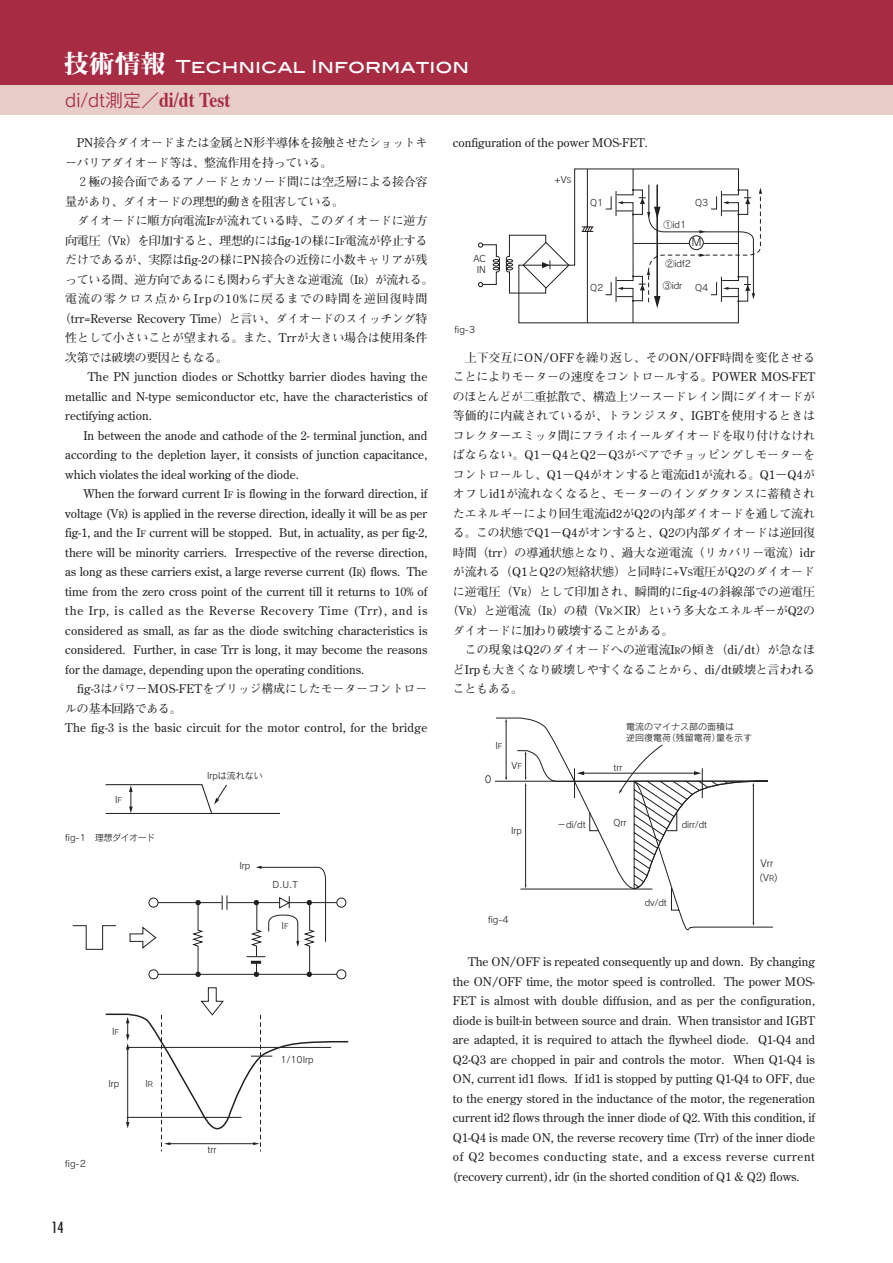
<style>
.page{position:relative;width:893px;height:1263px;background:#fff}
.page>*{position:absolute;margin:0;border:0;box-sizing:border-box;transform-origin:0 0}
.t1{font:700 21px "Times";color:#a62b43;scale:.85 1}
.t2{font:18px "Blair Md ITCTT Medium";color:#fff}
.t3{font:500 condensed 15px "Futura";color:#231f20}
.t4{font:700 12px/19.5px "Futo Min A101";color:#231f20;text-align:justify}
.t5{font:700 12px/19.5px "Futo Min A101";letter-spacing:-.03em;color:#231f20}
.t6{font:700 12px "Futo Min A101";letter-spacing:-.02em;color:#231f20}
.t7{font:700 12px/19.5px "Futo Min A101";letter-spacing:-.035em;color:#231f20}
.t8{font:700 12px "Futo Min A101";letter-spacing:-.025em;color:#231f20}
.t9{font:700 12px "Futo Min A101";letter-spacing:.02em;color:#231f20}
.t10{font:700 12px "Futo Min A101";letter-spacing:.065em;color:#231f20}
.t11{font:700 12px "Futo Min A101";letter-spacing:.07em;color:#231f20}
.t12{font:11.25px "Rodin CID M";color:#231f20}
.t13{font:9.75px "Rodin CID M";color:#231f20}
.t14{font:9px/10.8px "Rodin CID M";color:#231f20;text-align:center}
.t15{font:9px "Rodin CID M";letter-spacing:-.05em;color:#231f20}
.s1{font-family:"Midashi Min MA31";font-size:25.5px}
.s2{font-family:"Rodin CID M";font-weight:400;font-size:18px}
.s3{font-size:9px}
.s4{font-size:7.5px}
</style>
<div class="page">
<svg style="left:73px;top:866px;width:273px;height:113px"></svg>
<svg style="left:478px;top:169px;width:284px;height:154px"></svg>
<svg style="left:495px;top:718px;width:64px;height:63px"></svg>
<hr style="left:506px;top:721px;width:1px;height:58px;background:#231f20">
<hr style="left:495px;top:781px;width:258px;height:1px;background:#231f20">
<svg style="left:516px;top:750px;width:257px;height:180px"></svg>
<hr style="left:574px;top:768px;width:1px;height:30px;background:#231f20">
<hr style="left:583px;top:773px;width:112px;height:1px;background:#231f20">
<svg style="left:577px;top:771px;width:7px;height:4px"></svg>
<svg style="left:619px;top:744px;width:149px;height:145px"></svg>
<div style="left:487px;top:913px;width:54px;height:18px;background:#fff"></div>
<svg style="left:106px;top:988px;width:242px;height:163px"></svg>
<svg style="left:106px;top:784px;width:174px;height:30px"></svg>
<div style="left:0;top:0;width:893px;height:85px;background:#a62b43"></div>
<div style="left:0;top:85px;width:893px;height:30px;background:#e7ccc7"></div>
<h2 class="t2" style="left:64px;top:57px;width:407px"><span class="s1">技術情報</span> Technical Information</h2>
<h1 class="t1" style="left:65px;top:91px;width:196px"><span class="s2">di/dt測定／</span>di/dt Test</h1>
<p class="t7" style="left:65px;top:135px;width:364px;text-indent:12px">PN接合ダイオードまたは金属とN形半導体を接触させたショットキーバリアダイオード等は、整流作用を持っている。</p>
<p class="t5" style="left:65px;top:174px;width:364px;text-indent:12px">２極の接合面であるアノードとカソード間には空乏層による接合容量があり、ダイオードの理想的動きを阻害している。</p>
<p class="t6" style="left:77px;top:217px;width:352px">ダイオードに順方向電流I<span class="s3">F</span>が流れている時、このダイオードに逆方</p>
<p class="t8" style="left:65px;top:236px;width:364px">向電圧（V<span class="s3">R</span>）を印加すると、理想的にはfig-1の様にI<span class="s3">F</span>電流が停止する</p>
<p class="t4" style="left:65px;top:252px;width:364px">だけであるが、実際はfig-2の様にPN接合の近傍に小数キャリアが残</p>
<p class="t7" style="left:65px;top:271px;width:370px">っている間、逆方向であるにも関わらず大きな逆電流（I<span class="s3">R</span>）が流れる。</p>
<p class="t11" style="left:65px;top:295px;width:364px">電流の零クロス点からIrpの10%に戻るまでの時間を逆回復時間</p>
<p class="t4" style="left:59px;top:310px;width:370px">（trr=Reverse Recovery Time）と言い、ダイオードのスイッチング特</p>
<p class="t4" style="left:65px;top:330px;width:364px">性として小さいことが望まれる。また、Trrが大きい場合は使用条件</p>
<p class="t7" style="left:65px;top:349px;width:164px">次第では破壊の要因ともなる。</p>
<p class="t4" style="left:88px;top:369px;width:341px">The PN junction diodes or Schottky barrier diodes having the</p>
<p class="t4" style="left:65px;top:388px;width:364px">metallic and N-type semiconductor etc, have the characteristics of</p>
<p class="t4" style="left:65px;top:408px;width:88px">rectifying action.</p>
<p class="t4" style="left:83px;top:427px;width:345px">In between the anode and cathode of the 2- terminal junction, and</p>
<p class="t4" style="left:65px;top:447px;width:364px">according to the depletion layer, it consists of junction capacitance,</p>
<p class="t4" style="left:65px;top:466px;width:235px">which violates the ideal working of the diode.</p>
<p class="t4" style="left:83px;top:486px;width:345px">When the forward current I<span class="s3">F</span> is flowing in the forward direction, if</p>
<p class="t4" style="left:65px;top:505px;width:364px">voltage (V<span class="s3">R</span>) is applied in the reverse direction, ideally it will be as per</p>
<p class="t4" style="left:65px;top:525px;width:364px">fig-1, and the I<span class="s3">F</span> current will be stopped. But, in actuality, as per fig-2,</p>
<p class="t4" style="left:65px;top:544px;width:364px">there will be minority carriers. Irrespective of the reverse direction,</p>
<p class="t4" style="left:65px;top:564px;width:364px">as long as these carriers exist, a large reverse current (I<span class="s3">R</span>) flows. The</p>
<p class="t4" style="left:65px;top:583px;width:364px">time from the zero cross point of the current till it returns to 10% of</p>
<p class="t10" style="left:65px;top:607px;width:364px">the Irp, is called as the Reverse Recovery Time (Trr), and is</p>
<p class="t4" style="left:65px;top:622px;width:364px">considered as small, as far as the diode switching characteristics is</p>
<p class="t4" style="left:65px;top:642px;width:364px">considered. Further, in case Trr is long, it may become the reasons</p>
<p class="t4" style="left:65px;top:661px;width:300px">for the damage, depending upon the operating conditions.</p>
<p class="t4" style="left:77px;top:681px;width:352px">fig-3はパワーMOS-FETをブリッジ構成にしたモーターコントロー</p>
<p class="t7" style="left:65px;top:700px;width:118px">ルの基本回路である。</p>
<p class="t9" style="left:65px;top:724px;width:364px">The fig-3 is the basic circuit for the motor control, for the bridge</p>
<p class="t14" style="left:115px;top:795px;width:9px">I<span class="s4">F</span></p>
<p class="t15" style="left:65px;top:835px;width:92px">fig-1 理想ダイオード</p>
<p class="t14" style="left:112px;top:1027px;width:9px">I<span class="s4">F</span></p>
<p class="t14" style="left:108px;top:1079px;width:12px">Irp</p>
<p class="t14" style="left:145px;top:1079px;width:9px">I<span class="s4">R</span></p>
<p class="t14" style="left:65px;top:1159px;width:22px">fig-2</p>
<p class="t3" style="left:51px;top:1220px;width:14px">14</p>
<p class="t14" style="left:207px;top:772px;width:57px">Irpは流れない</p>
<p class="t14" style="left:239px;top:862px;width:12px">Irp</p>
<p class="t14" style="left:273px;top:881px;width:27px">D.U.T</p>
<p class="t14" style="left:282px;top:921px;width:9px">I<span class="s4">F</span></p>
<p class="t14" style="left:207px;top:1145px;width:10px">trr</p>
<p class="t14" style="left:280px;top:1056px;width:35px">1/10Irp</p>
<p class="t4" style="left:453px;top:135px;width:196px">configuration of the power MOS-FET.</p>
<p class="t14" style="left:474px;top:255px;width:14px">AC<br>IN</p>
<p class="t14" style="left:455px;top:325px;width:22px">fig-3</p>
<p class="t14" style="left:554px;top:175px;width:18px">+V<span class="s4">S</span></p>
<p class="t14" style="left:590px;top:198px;width:15px">Q1</p>
<p class="t14" style="left:590px;top:284px;width:15px">Q2</p>
<p class="t14" style="left:695px;top:198px;width:15px">Q3</p>
<p class="t14" style="left:663px;top:220px;width:24px">①id1</p>
<p class="t14" style="left:665px;top:259px;width:27px">②idf2</p>
<p class="t14" style="left:663px;top:281px;width:21px">③idr</p>
<p class="t14" style="left:695px;top:284px;width:15px">Q4</p>
<p class="t12" style="left:692px;top:238px;width:12px">M</p>
<p class="t4" style="left:465px;top:349px;width:352px">上下交互にON/OFFを繰り返し、そのON/OFF時間を変化させる</p>
<p class="t6" style="left:453px;top:373px;width:364px">ことによりモーターの速度をコントロールする。POWER MOS-FET</p>
<p class="t5" style="left:453px;top:388px;width:364px">のほとんどが二重拡散で、構造上ソース－ドレイン間にダイオードが</p>
<p class="t4" style="left:453px;top:408px;width:364px">等価的に内蔵されているが、トランジスタ、IGBTを使用するときは</p>
<p class="t5" style="left:453px;top:427px;width:364px">コレクタ－エミッタ間にフライホイールダイオードを取り付けなけれ</p>
<p class="t4" style="left:453px;top:447px;width:364px">ばならない。Q1－Q4とQ2－Q3がペアでチョッピングしモーターを</p>
<p class="t6" style="left:453px;top:470px;width:364px">コントロールし、Q1－Q4がオンすると電流id1が流れる。Q1－Q4が</p>
<p class="t4" style="left:453px;top:486px;width:364px">オフしid1が流れなくなると、モーターのインダクタンスに蓄積され</p>
<p class="t6" style="left:453px;top:509px;width:364px">たエネルギーにより回生電流id2がQ2の内部ダイオードを通して流れ</p>
<p class="t8" style="left:453px;top:529px;width:364px">る。この状態でQ1－Q4がオンすると、Q2の内部ダイオードは逆回復</p>
<p class="t4" style="left:453px;top:544px;width:364px">時間（trr）の導通状態となり、過大な逆電流（リカバリー電流）idr</p>
<p class="t4" style="left:453px;top:564px;width:364px">が流れる（Q1とQ2の短絡状態）と同時に+V<span class="s3">S</span>電圧がQ2のダイオード</p>
<p class="t4" style="left:453px;top:583px;width:364px">に逆電圧（V<span class="s3">R</span>）として印加され、瞬間的にfig-4の斜線部での逆電圧</p>
<p class="t5" style="left:447px;top:603px;width:370px">（V<span class="s3">R</span>）と逆電流（I<span class="s3">R</span>）の積（V<span class="s3">R</span>×IR）という多大なエネルギーがQ2の</p>
<p class="t7" style="left:453px;top:622px;width:222px">ダイオードに加わり破壊することがある。</p>
<p class="t4" style="left:465px;top:642px;width:352px">この現象はQ2のダイオードへの逆電流I<span class="s3">R</span>の傾き（di/dt）が急なほ</p>
<p class="t4" style="left:453px;top:661px;width:364px">どIrpも大きくなり破壊しやすくなることから、di/dt破壊と言われる</p>
<p class="t4" style="left:453px;top:681px;width:71px">こともある。</p>
<p class="t14" style="left:495px;top:742px;width:9px">I<span class="s4">F</span></p>
<p class="t13" style="left:485px;top:776px;width:8px">0</p>
<p class="t14" style="left:511px;top:761px;width:12px">V<span class="s4">F</span></p>
<p class="t14" style="left:511px;top:827px;width:12px">Irp</p>
<p class="t14" style="left:488px;top:915px;width:22px">fig-4</p>
<p class="t14" style="left:626px;top:723px;width:128px;text-align:left">電流のマイナス部の面積は<br>逆回復電荷（残留電荷）量を示す</p>
<p class="t14" style="left:614px;top:763px;width:10px">trr</p>
<p class="t14" style="left:557px;top:821px;width:30px">－di/dt</p>
<p class="t14" style="left:614px;top:818px;width:14px">Qrr</p>
<p class="t14" style="left:682px;top:821px;width:27px">dirr/dt</p>
<p class="t14" style="left:645px;top:899px;width:24px">dv/dt</p>
<p class="t13" style="left:760px;top:860px;width:14px">Vrr</p>
<p class="t14" style="left:759px;top:874px;width:20px">(V<span class="s4">R</span>)</p>
<p class="t4" style="left:453px;top:954px;width:364px;text-indent:15px">The ON/OFF is repeated consequently up and down. By changing the ON/OFF time, the motor speed is controlled. The power MOS-FET is almost with double diffusion, and as per the configuration, diode is built-in between source and drain. When transistor and IGBT are adapted, it is required to attach the flywheel diode. Q1-Q4 and Q2-Q3 are chopped in pair and controls the motor. When Q1-Q4 is ON, current id1 flows. If id1 is stopped by putting Q1-Q4 to OFF, due to the energy stored in the inductance of the motor, the regeneration current id2 flows through the inner diode of Q2. With this condition, if Q1-Q4 is made ON, the reverse recovery time (Trr) of the inner diode of Q2 becomes conducting state, and a excess reverse current (recovery current), idr (in the shorted condition of Q1 &amp; Q2) flows.</p>
</div>
